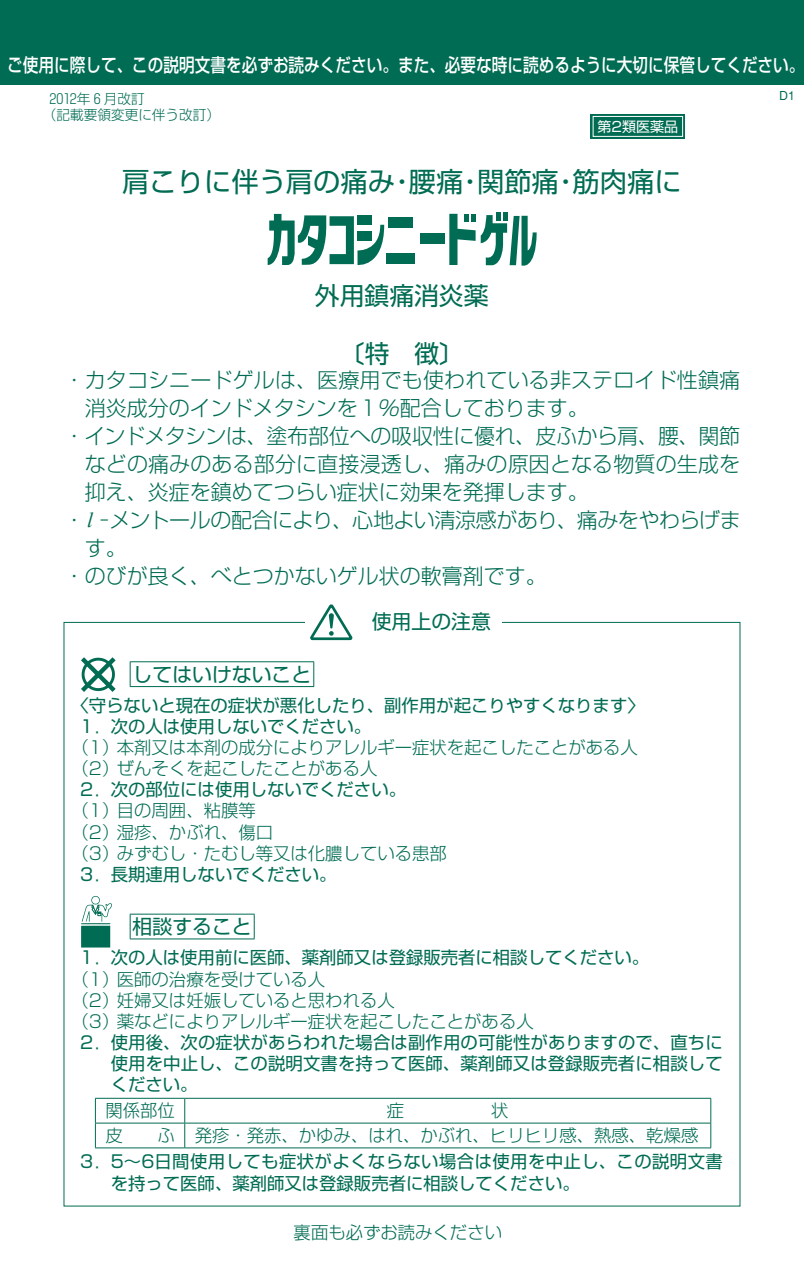
<style>
.page{position:relative;width:804px;height:1275px;background:#fff}
.page>*{position:absolute;margin:0;border:0;box-sizing:border-box;transform-origin:0 0}
.t1{font:27.3px "Shin Go";color:#006c53}
.t2{font:24.85px "Shin Go";color:#006c53}
.t3{font:300 21px "Shin Go";color:#006c53}
.t4{font:300 21px "Shin Go";letter-spacing:-.02em;color:#006c53}
.t5{font:19.78px "Shin Go";color:#006c53}
.t6{font:500 18.55px "Shin Go";color:#fff;scale:.84 1}
.t7{font:300 17.32px/21px "Shin Go";color:#006c53}
.t8{font:17.32px/21px "Shin Go";color:#006c53}
.t9{font:17.32px/21px "Shin Go";letter-spacing:.025em;color:#006c53}
.t10{font:14px "Shin Go regular 83 pv RKSJ H";color:#fff}
.t11{font:300 13.65px/16.1px "Shin Go";color:#006c53}
.t12{font:500 12.42px "Gothic BBB";color:#006c53}
.s1{font-family:"Times New Roman";font-weight:400;font-style:italic}
</style>
<div class="page">
<svg style="left:81px;top:657px;width:34px;height:35px"></svg>
<svg style="left:81px;top:896px;width:31px;height:51px"></svg>
<svg style="left:310px;top:604px;width:42px;height:36px"></svg>
<div style="left:386px;top:253px;width:28px;height:10px;background:#006c53"></div>
<div style="left:388px;top:217px;width:24px;height:11px;background:#006c53"></div>
<div style="left:420px;top:233px;width:25px;height:11px;background:#006c53"></div>
<svg style="left:268px;top:214px;width:116px;height:52px"></svg>
<svg style="left:449px;top:212px;width:87px;height:54px"></svg>
<div style="left:590px;top:114px;width:95px;height:25px;background:#006c53"></div>
<div style="left:593px;top:116px;width:90px;height:21px;border:1px solid #fff"></div>
<div style="left:0;top:0;width:804px;height:84px;background:#006c53"></div>
<hr style="left:130px;top:661px;width:184px;height:1px;background:#006c53">
<svg style="left:130px;top:662px;width:1px;height:24px"></svg>
<svg style="left:313px;top:662px;width:1px;height:24px"></svg>
<hr style="left:130px;top:686px;width:184px;height:1px;background:#006c53">
<hr style="left:130px;top:914px;width:124px;height:1px;background:#006c53">
<svg style="left:130px;top:914px;width:1px;height:25px"></svg>
<svg style="left:254px;top:914px;width:1px;height:25px"></svg>
<hr style="left:130px;top:939px;width:124px;height:1px;background:#006c53">
<hr style="left:95px;top:1098px;width:90px;height:1px;background:#006c53">
<hr style="left:185px;top:1098px;width:526px;height:1px;background:#006c53">
<hr style="left:95px;top:1123px;width:90px;height:1px;background:#006c53">
<svg style="left:95px;top:1098px;width:1px;height:50px"></svg>
<hr style="left:185px;top:1123px;width:526px;height:1px;background:#006c53">
<svg style="left:184px;top:1098px;width:1px;height:50px"></svg>
<svg style="left:710px;top:1098px;width:1px;height:50px"></svg>
<hr style="left:95px;top:1148px;width:90px;height:1px;background:#006c53">
<hr style="left:185px;top:1148px;width:526px;height:1px;background:#006c53">
<p class="t6" style="left:7px;top:53px;width:950px">ご使用に際して、この説明文書を必ずお読みください。また、必要な時に読めるように大切に保管してください。</p>
<p class="t11" style="left:77px;top:90px;width:70px">年６月改訂</p>
<p class="t11" style="left:43px;top:90px;width:179px">２０１２<br>（記載要領変更に伴う改訂(</p>
<p class="t12" style="left:779px;top:88px;width:17px">D1</p>
<p class="t10" style="left:597px;top:117px;width:82px">第2類医薬品</p>
<h1 class="t1" style="left:477px;top:163px;width:83px">関節痛</h1>
<h1 class="t1" style="left:122px;top:163px;width:274px">肩こりに伴う肩の痛み</h1>
<h1 class="t1" style="left:572px;top:163px;width:111px">筋肉痛に</h1>
<h1 class="t1" style="left:409px;top:163px;width:56px">腰痛</h1>
<h1 class="t1" style="left:388px;top:163px;width:29px">・</h1>
<h1 class="t1" style="left:456px;top:163px;width:29px">・</h1>
<h1 class="t1" style="left:552px;top:163px;width:29px">・</h1>
<h2 class="t2" style="left:315px;top:279px;width:175px">外用鎮痛消炎薬</h2>
<h2 class="t2" style="left:340px;top:337px;width:126px">〔特　徴〔</h2>
<p class="t3" style="left:64px;top:367px;width:678px">・カタコシニードゲルは、医療用でも使われている非ステロイド性鎮痛</p>
<p class="t3" style="left:85px;top:395px;width:505px">消炎成分のインドメタシンを１％配合しております。</p>
<p class="t4" style="left:64px;top:423px;width:678px">・インドメタシンは、塗布部位への吸収性に優れ、皮ふから肩、腰、関節</p>
<p class="t3" style="left:85px;top:451px;width:657px">などの痛みのある部分に直接浸透し、痛みの原因となる物質の生成を</p>
<p class="t3" style="left:85px;top:479px;width:505px">抑え、炎症を鎮めてつらい症状に効果を発揮します。</p>
<p class="t4" style="left:64px;top:506px;width:678px">・ －<span class="s1">l</span> メントールの配合により、心地よい清涼感があり、痛みをやわらげま</p>
<p class="t3" style="left:85px;top:534px;width:43px">す。</p>
<p class="t3" style="left:64px;top:562px;width:484px">・のびが良く、べとつかないゲル状の軟膏剤です。</p>
<p class="t5" style="left:312px;top:609px;width:180px">　　　使用上の注意</p>
<p class="t5" style="left:133px;top:661px;width:180px">してはいけないこと</p>
<p class="t8" style="left:80px;top:694px;width:566px;text-indent:-9px">〈守らないと現在の症状が悪化したり、副作用が起こりやすくなります〈<br>1．次の人は使用しないでください。</p>
<p class="t7" style="left:117px;top:736px;width:522px">本剤又は本剤の成分によりアレルギー症状を起こしたことがある人</p>
<p class="t7" style="left:117px;top:736px;width:262px;text-indent:-45px">（1）<br>ぜんそくを起こしたことがある人</p>
<p class="t7" style="left:72px;top:758px;width:49px">（2）</p>
<p class="t8" style="left:80px;top:778px;width:327px">2．次の部位には使用しないでください。</p>
<p class="t7" style="left:117px;top:800px;width:140px">目の周囲、粘膜等</p>
<p class="t7" style="left:117px;top:800px;width:158px;text-indent:-45px">（1）<br>湿疹、かぶれ、傷口</p>
<p class="t7" style="left:117px;top:821px;width:331px;text-indent:-45px">（2）<br>みずむし・たむし等又は化膿している患部</p>
<p class="t7" style="left:72px;top:842px;width:49px">（3）</p>
<p class="t8" style="left:80px;top:863px;width:258px">3．長期連用しないでください。</p>
<p class="t5" style="left:133px;top:913px;width:121px">相談すること</p>
<p class="t8" style="left:80px;top:946px;width:570px">1．次の人は使用前に医師、薬剤師又は登録販売者に相談してください。</p>
<p class="t7" style="left:117px;top:968px;width:210px">医師の治療を受けている人</p>
<p class="t7" style="left:117px;top:968px;width:279px;text-indent:-45px">（1）<br>妊婦又は妊娠していると思われる人</p>
<p class="t7" style="left:117px;top:989px;width:418px;text-indent:-45px">（2）<br>薬などによりアレルギー症状を起こしたことがある人</p>
<p class="t7" style="left:72px;top:1010px;width:49px">（3）</p>
<p class="t8" style="left:111px;top:1031px;width:613px;text-align:justify;text-indent:-31px">2．使用後、次の症状があらわれた場合は副作用の可能性がありますので、直ちに使用を中止し、この説明文書を持って医師、薬剤師又は登録販売者に相談してください。</p>
<p class="t7" style="left:105px;top:1099px;width:71px">関係部位</p>
<p class="t7" style="left:195px;top:1124px;width:505px">発疹・発赤、かゆみ、はれ、かぶれ、ヒリヒリ感、熱感、乾燥感</p>
<p class="t7" style="left:105px;top:1124px;width:71px">皮　　ふ</p>
<p class="t9" style="left:111px;top:1150px;width:613px;text-indent:-31px">3．5〜6日間使用しても症状がよくならない場合は使用を中止し、この説明文書を持って医師、薬剤師又は登録販売者に相談してください。</p>
<p class="t7" style="left:294px;top:1221px;width:210px">裏面も必ずお読みください</p>
</div>
